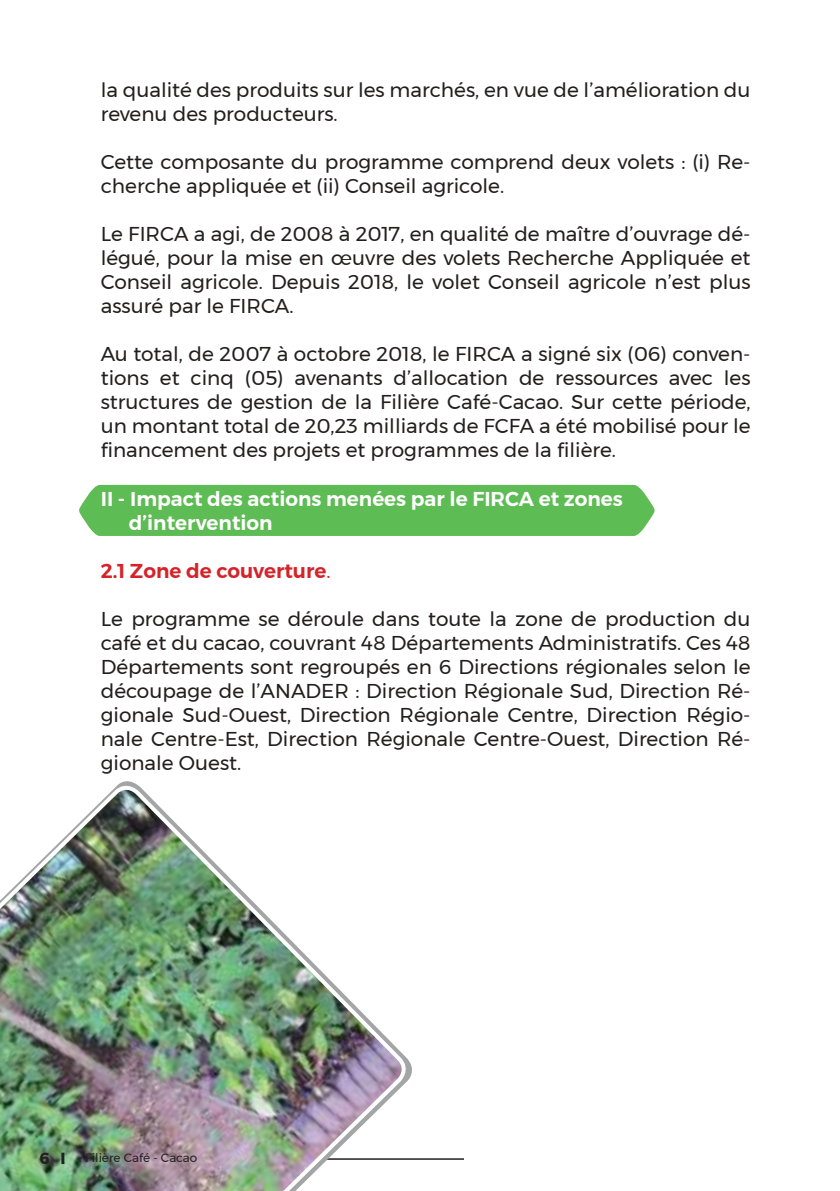
<style>
.page{position:relative;width:840px;height:1191px;background:#fff}
.page>*{position:absolute;margin:0;border:0;box-sizing:border-box;transform-origin:0 0}
.t1{font:20px/24px "Montserrat";color:#241f1f;text-align:justify}
.t2{font:600 20px/24px "Montserrat";color:#fff}
.t3{font:600 20px "Montserrat";color:#d42429}
.t4{font:12px "Montserrat";color:#241f1f}
.s1{font-weight:400}
.s2{font-weight:700;font-size:16px}
</style>
<div class="page">
<hr style="left:217px;top:1158px;width:246px;height:1px;background:#241f1f">
<img style="left:0;top:782px;width:409px;height:409px">
<div style="left:79px;top:485px;width:576px;height:51px;background:#5dbc53"></div>
<p class="t1" style="left:101px;top:78px;width:651px">la qualité des produits sur les marchés, en vue de l’amélioration du revenu des producteurs.</p>
<p class="t1" style="left:101px;top:150px;width:651px">Cette composante du programme comprend deux volets : (i) Re&shy;cherche appliquée et (ii) Conseil agricole.</p>
<p class="t1" style="left:101px;top:222px;width:651px">Le FIRCA a agi, de 2008 à 2017, en qualité de maître d’ouvrage dé&shy;légué, pour la mise en œuvre des volets Recherche Appliquée et Conseil agricole. Depuis 2018, le volet Conseil agricole n’est plus assuré par le FIRCA.</p>
<p class="t1" style="left:101px;top:342px;width:651px">Au total, de 2007 à octobre 2018, le FIRCA a signé six (06) conven&shy;tions et cinq (05) avenants d’allocation de ressources avec les structures de gestion de la Filière Café-Cacao. Sur cette période, un montant total de 20,23 milliards de FCFA a été mobilisé pour le financement des projets et programmes de la filière.</p>
<p class="t2" style="left:129px;top:486px;width:495px;text-indent:-28px">II - Impact des actions menées par le FIRCA et zones d’intervention</p>
<p class="t3" style="left:101px;top:554px;width:231px">2.1 Zone de couverture<span class="s1">.</span></p>
<p class="t1" style="left:101px;top:606px;width:651px">Le programme se déroule dans toute la zone de production du café et du cacao, couvrant 48 Départements Administratifs. Ces 48<br>Départements sont regroupés en 6 Directions régionales selon le découpage de l’ANADER : Direction Régionale Sud, Direction Ré&shy;gionale Sud-Ouest, Direction Régionale Centre, Direction Régio&shy;nale Centre-Est, Direction Régionale Centre-Ouest, Direction Ré&shy;gionale Ouest.</p>
<p class="t4" style="left:40px;top:1148px;width:159px"><span class="s2">6 I</span> Filière Café - Cacao</p>
</div>
